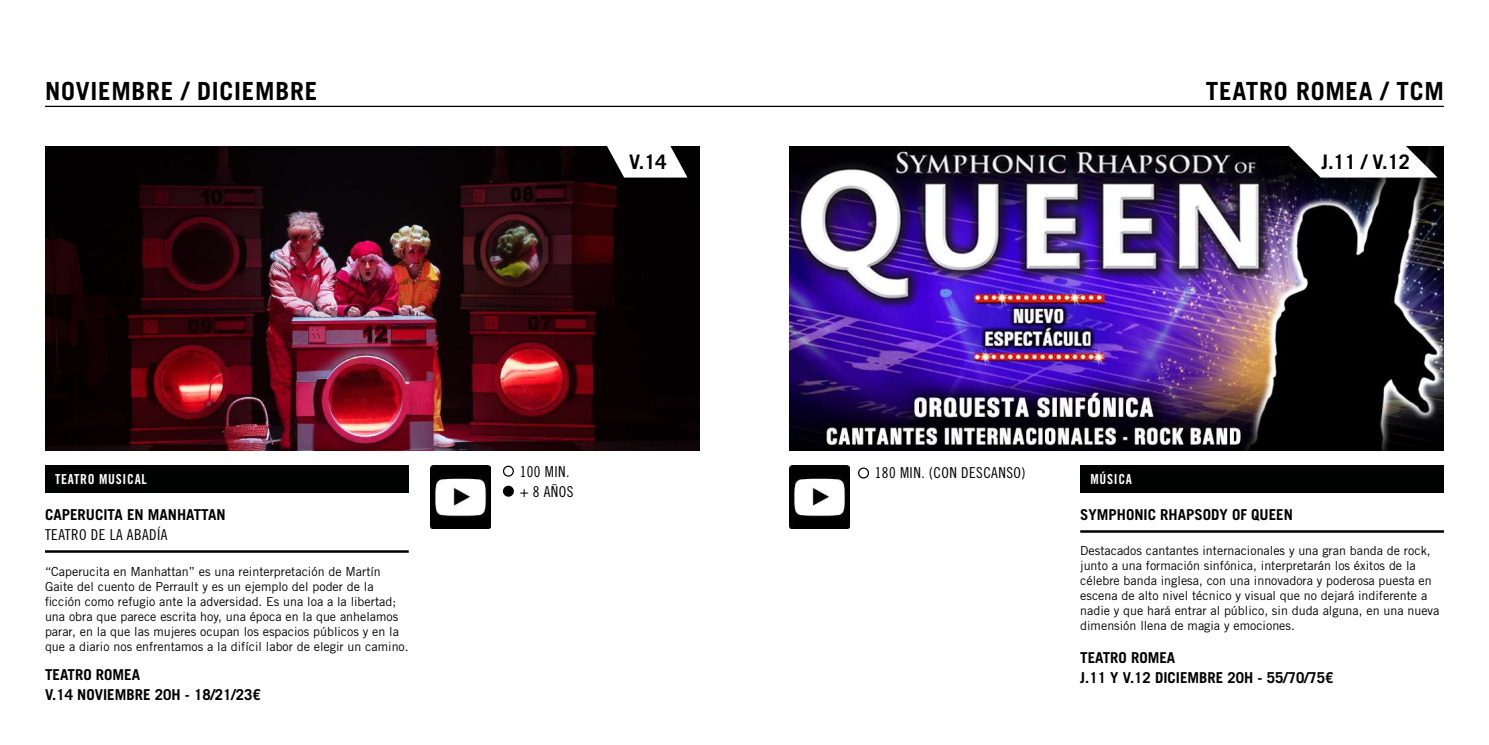
<style>
.page{position:relative;width:1489px;height:745px;background:#fff}
.page>*{position:absolute;margin:0;border:0;box-sizing:border-box;transform-origin:0 0}
.t1{font:700 25px "Trade Gothic LT Std";letter-spacing:.03em;color:#000101}
.t2{font:700 20px "Trade Gothic LT Std";color:#000101}
.t3{font:700 15px/20px "Trade Gothic LT Std";color:#000}
.t4{font:15px/20.9px "Trade Gothic LT Std Cn 18";letter-spacing:.03em;color:#000}
.t5{font:13.75px "Trade Gothic LT Std Bd Cn 20";letter-spacing:.05em;color:#fff}
.t6{font:12.5px/15px "Trade Gothic LT Std";color:#000}
</style>
<div class="page">
<img style="left:45px;top:146px;width:654px;height:304px">
<svg style="left:607px;top:146px;width:80px;height:31px"></svg>
<div style="left:45px;top:465px;width:364px;height:27px;background:#000101"></div>
<hr style="left:45px;top:550px;width:364px;height:2px;background:#000">
<img style="left:431px;top:465px;width:59px;height:63px">
<hr style="left:45px;top:106px;width:1398px;height:1px;background:#000101">
<div style="left:1080px;top:465px;width:363px;height:27px;background:#000101"></div>
<hr style="left:1080px;top:530px;width:363px;height:2px;background:#000">
<img style="left:789px;top:465px;width:60px;height:63px">
<div style="left:858px;top:467px;width:11px;height:11px;border:1px solid #000;border-radius:50%"></div>
<img style="left:789px;top:146px;width:654px;height:304px">
<svg style="left:1288px;top:146px;width:149px;height:31px"></svg>
<div style="left:503px;top:465px;width:11px;height:11px;border:1px solid #000;border-radius:50%"></div>
<div style="left:503px;top:486px;width:10px;height:9px;background:#000;border-radius:50%"></div>
<div style="left:503px;top:485px;width:11px;height:11px;border:1px solid #000;border-radius:50%"></div>
<h1 class="t1" style="left:45px;top:75px;width:274px">NOVIEMBRE / DICIEMBRE</h1>
<h1 class="t1" style="left:1205px;top:75px;width:239px">TEATRO ROMEA / TCM</h1>
<h2 class="t2" style="left:629px;top:149px;width:39px">V.14</h2>
<p class="t5" style="left:55px;top:471px;width:93px">TEATRO MUSICAL</p>
<p class="t3" style="left:45px;top:504px;width:182px">CAPERUCITA EN MANHATTAN</p>
<p class="t4" style="left:45px;top:523px;width:124px">TEATRO DE LA ABADÍA</p>
<p class="t6" style="left:45px;top:563px;width:365px">“Caperucita en Manhattan” es una reinterpretación de Martín Gaite del cuento de Perrault y es un ejemplo del poder de la ficción como refugio ante la adversidad. Es una loa a la libertad; una obra que parece escrita hoy, una época en la que anhelamos parar, en la que las mujeres ocupan los espacios públicos y en la que a diario nos enfrentamos a la difícil labor de elegir un camino.</p>
<p class="t3" style="left:45px;top:663px;width:217px">TEATRO ROMEA<br>V.14 NOVIEMBRE 20H - 18/21/23€</p>
<p class="t4" style="left:519px;top:460px;width:55px">100 MIN. + 8 AÑOS</p>
<h2 class="t2" style="left:1321px;top:149px;width:90px">J.11 / V.12</h2>
<p class="t4" style="left:874px;top:462px;width:152px">180 MIN. (CON DESCANSO)</p>
<p class="t5" style="left:1090px;top:471px;width:43px">MÚSICA</p>
<p class="t3" style="left:1080px;top:504px;width:214px">SYMPHONIC RHAPSODY OF QUEEN</p>
<p class="t6" style="left:1080px;top:542px;width:361px">Destacados cantantes internacionales y una gran banda de rock, junto a una formación sinfónica, interpretarán los éxitos de la célebre banda inglesa, con una innovadora y poderosa puesta en escena de alto nivel técnico y visual que no dejará indiferente a nadie y que hará entrar al público, sin duda alguna, en una nueva dimensión llena de magia y emociones.</p>
<p class="t3" style="left:1080px;top:647px;width:255px">TEATRO ROMEA<br>J.11 Y V.12 DICIEMBRE 20H - 55/70/75€</p>
</div>
